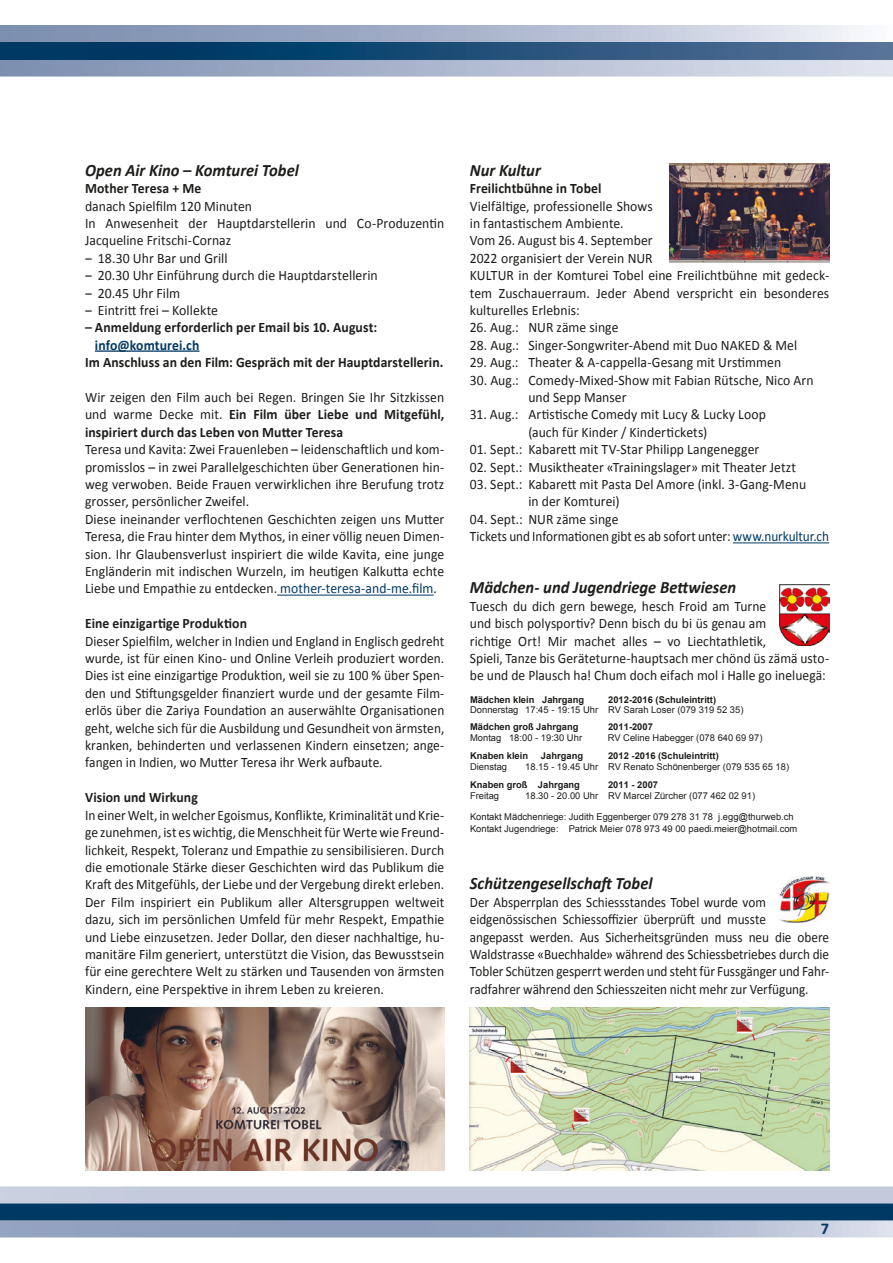
<style>
.page{position:relative;width:893px;height:1263px;background:#fff}
.page>*{position:absolute;margin:0;border:0;box-sizing:border-box;transform-origin:0 0}
.t1{font:italic 700 17.4px "Calibri";color:#1d1d1b;scale:.95 1}
.t2{font:700 16.5px "Calibri";color:#003964}
.t3{font:14.4px/17.4px "Calibri";letter-spacing:.005em;color:#1d1d1b;scale:.95 1}
.t4{font:14.4px/17.4px "Calibri";letter-spacing:.005em;color:#1d1d1b;text-align:justify;scale:.93 1}
.t5{font:14.4px/17.4px "Calibri";letter-spacing:.005em;color:#1d1d1b;scale:.92 1}
.t6{font:14.4px/17.4px "Calibri";letter-spacing:.005em;color:#1d1d1b;scale:.94 1}
.t7{font:700 14.4px "Calibri";letter-spacing:.005em;color:#1d1d1b;scale:.95 1}
.t8{font:700 14.4px "Calibri";letter-spacing:.005em;color:#003964;scale:.95 1}
.t9{font:10.95px/15.6px "Shonar Bangla";color:#1d1d1b;text-align:center}
.t10{font:9.3px/12px "Arial";letter-spacing:.005em;color:#1d1d1b}
.t11{font:700 9.3px "Arial";letter-spacing:.005em;color:#1d1d1b}
.s1{font-weight:700}
.s2{color:#003964}
.s3{font-family:"Times New Roman"}
</style>
<div class="page">
<svg style="left:0;top:1220px;width:893px;height:17px;background:#9ca9c3"></svg>
<div style="left:0;top:60px;width:893px;height:17px;background:linear-gradient(to right,#7b8daf,#e2e5ef)"></div>
<div style="left:0;top:1186px;width:893px;height:17px;background:#c4cadc"></div>
<svg style="left:0;top:26px;width:893px;height:17px;background:#a4b1c9"></svg>
<div style="left:0;top:1203px;width:893px;height:17px;background:#003964"></div>
<svg style="left:0;top:44px;width:893px;height:16px;background:#1f4f78"></svg>
<img style="left:0;top:60px;width:893px;height:1px">
<img style="left:0;top:43px;width:893px;height:1px">
<hr style="left:95px;top:350px;width:104px;height:2px;background:#003964">
<hr style="left:277px;top:595px;width:157px;height:1px;background:#003964">
<hr style="left:733px;top:542px;width:96px;height:1px;background:#003964">
<img style="left:670px;top:163px;width:159px;height:99px">
<img style="left:779px;top:584px;width:50px;height:62px">
<img style="left:779px;top:876px;width:50px;height:46px">
<img style="left:470px;top:1007px;width:359px;height:163px">
<img style="left:85px;top:1007px;width:360px;height:163px">
<p class="t1" style="left:85px;top:159px;width:227px">Open Air Kino – Komturei Tobel</p>
<p class="t7" style="left:85px;top:179px;width:124px">Mother Teresa + Me</p>
<p class="t3" style="left:85px;top:197px;width:380px">danach Spielfilm 120 Minuten<br>In Anwesenheit der Hauptdarstellerin und Co-Produzentin Jacqueline Fritschi-Cornaz<br>‒ 18.30 Uhr Bar und Grill<br>‒ 20.30 Uhr Einführung durch die Hauptdarstellerin<br>‒ 20.45 Uhr Film<br>‒ Eintritt frei – Kollekte</p>
<p class="t7" style="left:85px;top:319px;width:309px">– Anmeldung erforderlich per Email bis 10. August:</p>
<p class="t8" style="left:95px;top:336px;width:112px">info@komturei.ch</p>
<p class="t7" style="left:85px;top:353px;width:379px">Im Anschluss an den Film: Gespräch mit der Hauptdarstellerin.</p>
<p class="t3" style="left:85px;top:389px;width:380px;text-align:justify">Wir zeigen den Film auch bei Regen. Bringen Sie Ihr Sitzkissen und warme Decke mit. <span class="s1">Ein Film über Liebe und Mitgefühl, inspiriert durch das Leben von Mutter Teresa</span></p>
<p class="t3" style="left:85px;top:441px;width:380px">Teresa und Kavita: Zwei Frauenleben – leidenschaftlich und kom&shy;promisslos – in zwei Parallelgeschichten über Generationen hin&shy;weg verwoben. Beide Frauen verwirklichen ihre Berufung trotz grosser, persönlicher Zweifel.<br>Diese ineinander verflochtenen Geschichten zeigen uns Mutter Teresa, die Frau hinter dem Mythos, in einer völlig neuen Dimen&shy;sion. Ihr Glaubensverlust inspiriert die wilde Kavita, eine junge Engländerin mit indischen Wurzeln, im heutigen Kalkutta echte Liebe und Empathie zu entdecken. <span class="s2">mother-teresa-and-me.film</span>.</p>
<p class="t7" style="left:85px;top:614px;width:172px">Eine einzigartige Produktion</p>
<p class="t4" style="left:85px;top:632px;width:388px">Dieser Spielfilm, welcher in Indien und England in Englisch gedreht wurde, ist für einen Kino- und Online Verleih produziert worden.<br>Dies ist eine einzigartige Produktion, weil sie zu 100 % über Spen&shy;den und Stiftungsgelder finanziert wurde und der gesamte Film&shy;erlös über die Zariya Foundation an auserwählte Organisationen geht, welche sich für die Ausbildung und Gesundheit von ärmsten, kranken, behinderten und verlassenen Kindern einsetzen; ange&shy;fangen in Indien, wo Mutter Teresa ihr Werk aufbaute.</p>
<p class="t7" style="left:85px;top:788px;width:120px">Vision und Wirkung</p>
<p class="t4" style="left:85px;top:806px;width:388px">In einer Welt, in welcher Egoismus, Konflikte, Kriminalität und Krie&shy;ge zunehmen, ist es wichtig, die Menschheit für Werte wie Freund&shy;lichkeit, Respekt, Toleranz und Empathie zu sensibilisieren. Durch die emotionale Stärke dieser Geschichten wird das Publikum die Kraft des Mitgefühls, der Liebe und der Vergebung direkt erleben.<br>Der Film inspiriert ein Publikum aller Altersgruppen weltweit dazu, sich im persönlichen Umfeld für mehr Respekt, Empathie und Liebe einzusetzen. Jeder Dollar, den dieser nachhaltige, hu&shy;manitäre Film generiert, unterstützt die Vision, das Bewusstsein für eine gerechtere Welt zu stärken und Tausenden von ärmsten Kindern, eine Perspektive in ihrem Leben zu kreieren.</p>
<p class="t1" style="left:470px;top:159px;width:76px">Nur Kultur</p>
<p class="t7" style="left:470px;top:179px;width:140px">Freilichtbühne in Tobel</p>
<p class="t3" style="left:470px;top:197px;width:380px">Vielfältige, professionelle Shows<br>in fantastischem Ambiente.<br>Vom 26. August bis 4. September<br>2022 organisiert der Verein NUR<br>KULTUR in der Komturei Tobel eine Freilichtbühne mit gedeck&shy;tem Zuschauerraum. Jeder Abend verspricht ein besonderes kulturelles Erlebnis:</p>
<p class="t3" style="left:470px;top:319px;width:158px">26. Aug.: NUR zäme singe</p>
<p class="t3" style="left:470px;top:336px;width:346px">28. Aug.: Singer-Songwriter-Abend mit Duo NAKED &amp; Mel</p>
<p class="t3" style="left:470px;top:354px;width:329px">29. Aug.: Theater &amp; A-cappella-Gesang mit Urstimmen</p>
<p class="t3" style="left:528px;top:371px;width:302px;text-indent:-58px">30. Aug.: Comedy-Mixed-Show mit Fabian Rütsche, Nico Arn und Sepp Manser</p>
<p class="t3" style="left:470px;top:406px;width:313px;text-align:center">31. Aug.: Artistische Comedy mit Lucy &amp; Lucky Loop (auch für Kinder / Kindertickets)</p>
<p class="t3" style="left:470px;top:441px;width:306px">01. Sept.: Kabarett mit TV-Star Philipp Langenegger</p>
<p class="t3" style="left:470px;top:458px;width:345px">02. Sept.: Musiktheater «Trainingslager» mit Theater Jetzt</p>
<p class="t3" style="left:528px;top:475px;width:294px;text-indent:-58px">03. Sept.: Kabarett mit Pasta Del Amore (inkl. 3-Gang-Menu in der Komturei)</p>
<p class="t3" style="left:470px;top:510px;width:380px">04. Sept.: NUR zäme singe<br>Tickets und Informationen gibt es ab sofort unter: <span class="s2">www.nurkultur.ch</span></p>
<p class="t1" style="left:470px;top:577px;width:282px">Mädchen- und Jugendriege Bettwiesen</p>
<p class="t6" style="left:470px;top:597px;width:384px">Tuesch du dich gern bewege, hesch Froid am Turne<br>und bisch polysportiv? Denn bisch du bi üs genau am<br>richtige Ort! Mir machet alles – vo Liechtathletik,<br>Spieli, Tanze bis Geräteturne-hauptsach mer chönd üs zämä usto&shy;be und de Plausch ha! Chum doch eifach mol i Halle go ineluegä:</p>
<p class="t9" style="left:568px;top:606px;width:158px">bisch polysportiv?<br>Denn bisch du bi <span class="s3">ü</span>s genau am richtige Ort!</p>
<p class="t9" style="left:568px;top:657px;width:158px">z<span class="s3">ä</span>m<span class="s3">ä</span> ustobe und de Plausch ha!<br>Chum doch eifach mol i Halle go inelueg<span class="s3">ä</span>:</p>
<p class="t11" style="left:470px;top:693px;width:116px">Mädchen klein Jahrgang</p>
<p class="t11" style="left:608px;top:693px;width:110px">2012-2016 (Schuleintritt)</p>
<p class="t10" style="left:470px;top:704px;width:275px">Donnerstag 17:45 - 19:15 Uhr RV Sarah Loser (079 319 52 35)</p>
<p class="t11" style="left:470px;top:721px;width:110px">Mädchen groß Jahrgang</p>
<p class="t11" style="left:608px;top:721px;width:46px">2011-2007</p>
<p class="t10" style="left:470px;top:732px;width:114px">Montag 18:00 - 19:30 Uhr</p>
<p class="t10" style="left:608px;top:732px;width:156px">RV Celine Habegger (078 640 69 97)</p>
<p class="t11" style="left:470px;top:750px;width:60px">Knaben klein</p>
<p class="t11" style="left:541px;top:750px;width:44px">Jahrgang</p>
<p class="t11" style="left:608px;top:750px;width:112px">2012 -2016 (Schuleintritt)</p>
<p class="t10" style="left:470px;top:761px;width:38px">Dienstag</p>
<p class="t10" style="left:525px;top:761px;width:265px">18.15 - 19.45 Uhr RV Renato Schönenberger (079 535 65 18)</p>
<p class="t11" style="left:470px;top:779px;width:111px">Knaben groß Jahrgang</p>
<p class="t11" style="left:608px;top:779px;width:52px">2011 - 2007</p>
<p class="t10" style="left:470px;top:790px;width:31px">Freitag</p>
<p class="t10" style="left:525px;top:790px;width:232px">18.30 - 20.00 Uhr RV Marcel Zürcher (077 462 02 91)</p>
<p class="t10" style="left:470px;top:811px;width:329px">Kontakt Mädchenriege: Judith Eggenberger 079 278 31 78 j.egg@thurweb.ch<br>Kontakt Jugendriege: Patrick Meier 078 973 49 00 paedi.meier@hotmail.com</p>
<p class="t1" style="left:470px;top:873px;width:194px">Schützengesellschaft Tobel</p>
<p class="t5" style="left:470px;top:893px;width:392px">Der Absperrplan des Schiessstandes Tobel wurde vom eidgenössischen Schiessoffizier überprüft und musste<br>angepasst werden. Aus Sicherheitsgründen muss neu die obere Waldstrasse «Buechhalde» während des Schiessbetriebes durch die Tobler Schützen gesperrt werden und steht für Fussgänger und Fahr&shy;radfahrer während den Schiesszeiten nicht mehr zur Verfügung.</p>
<p class="t2" style="left:821px;top:1218px;width:10px">7</p>
</div>
